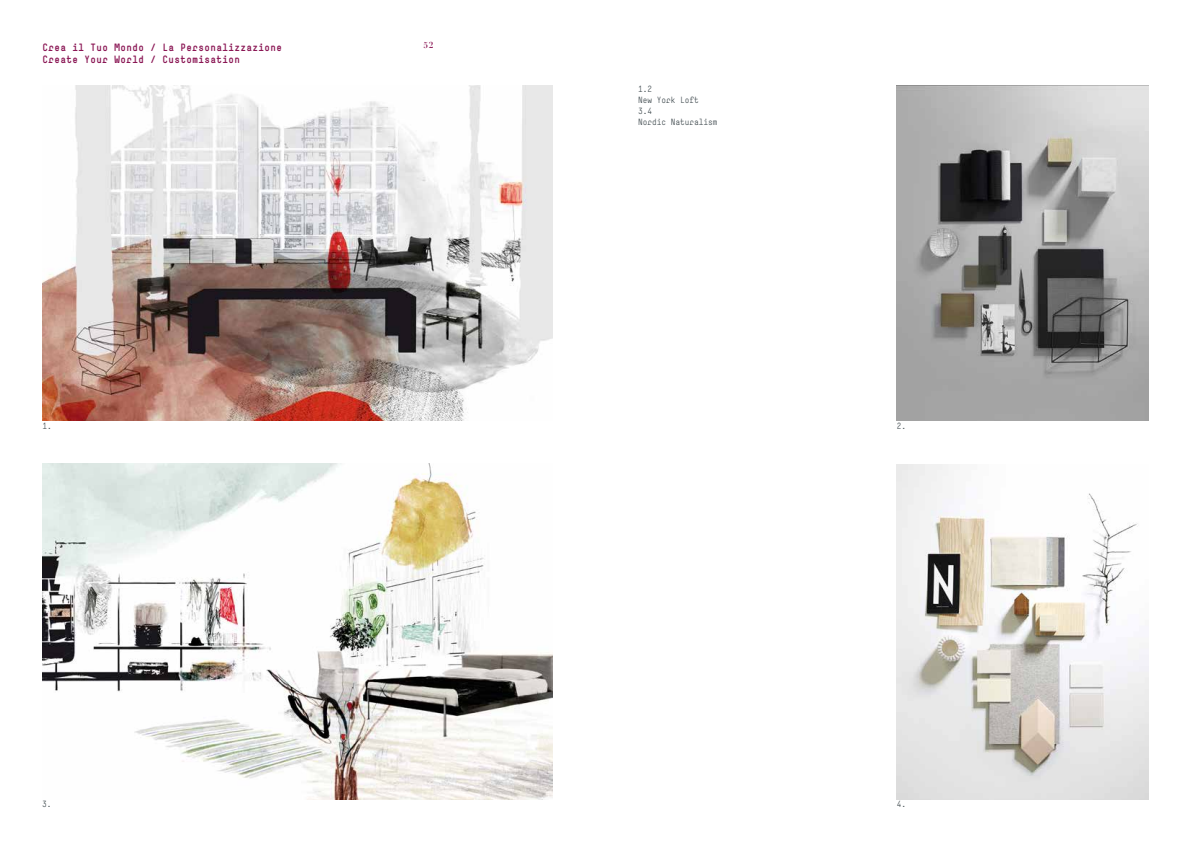
<style>
.page{position:relative;width:1191px;height:842px;background:#fff}
.page>*{position:absolute;margin:0;border:0;box-sizing:border-box;transform-origin:0 0}
.t1{font:700 10px "Simple";letter-spacing:.05em;color:#8a1654}
.t2{font:8.5px/11px "Simple";color:#495357}
.t3{font:700 8.5px "Didot LT";color:#8a1654}
</style>
<div class="page">
<img style="left:896px;top:464px;width:252px;height:335px">
<img style="left:896px;top:85px;width:252px;height:336px">
<img style="left:42px;top:463px;width:511px;height:336px">
<img style="left:43px;top:85px;width:510px;height:336px">
<p class="t1" style="left:43px;top:41px;width:241px">Crea il Tuo Mondo / La Personalizzazione</p>
<p class="t3" style="left:423px;top:40px;width:11px">52</p>
<p class="t1" style="left:43px;top:53px;width:199px">Create Your World / Customisation</p>
<p class="t2" style="left:638px;top:83px;width:81px">1.2<br>New York Loft<br>3.4<br>Nordic Naturalism</p>
<p class="t2" style="left:43px;top:420px;width:11px">1.</p>
<p class="t2" style="left:896px;top:420px;width:11px">2.</p>
<p class="t2" style="left:42px;top:799px;width:11px">3.</p>
<p class="t2" style="left:896px;top:799px;width:11px">4.</p>
</div>
